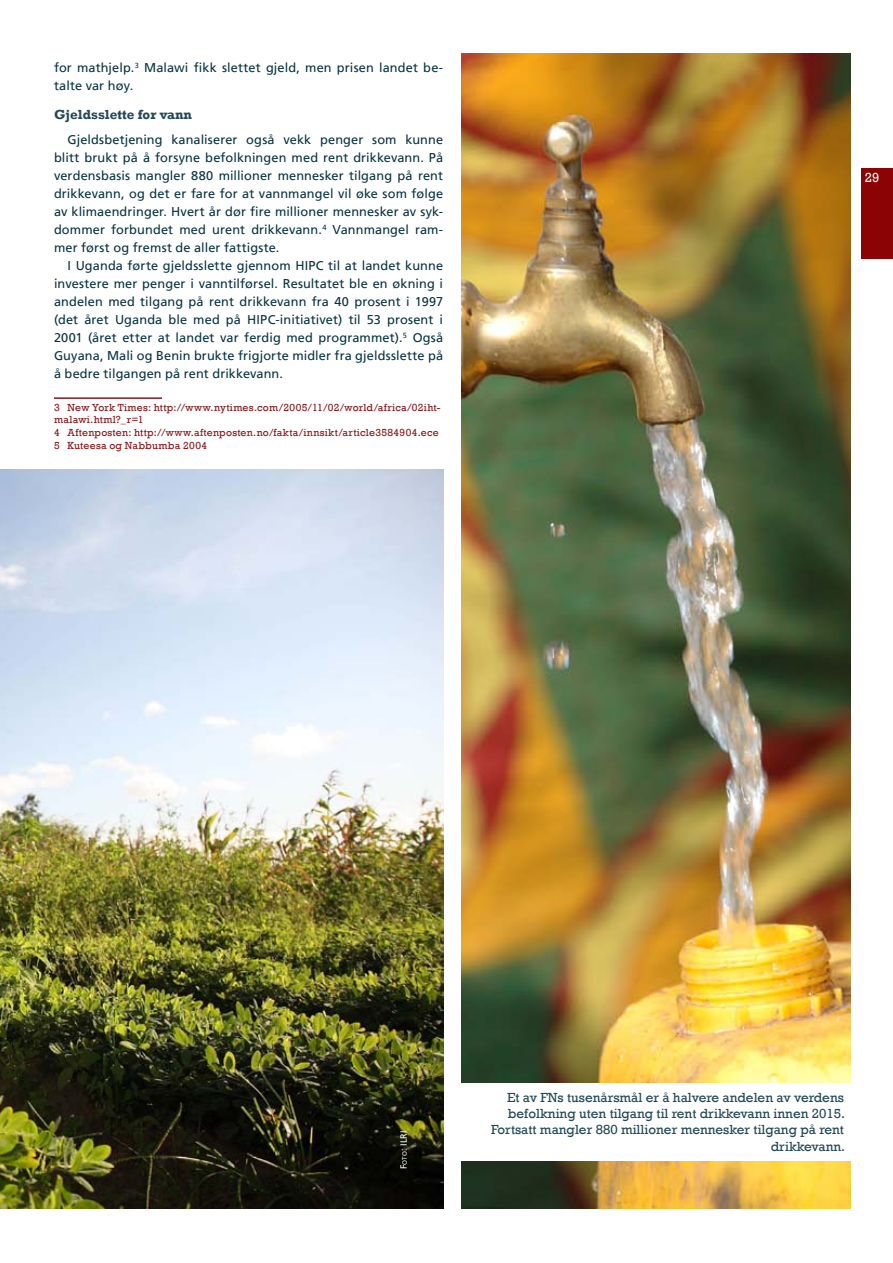
<style>
.page{position:relative;width:893px;height:1263px;background:#fff}
.page>*{position:absolute;margin:0;border:0;box-sizing:border-box;transform-origin:0 0}
.t1{font:13.5px/16.2px "Rockwell";color:#224857;text-align:right}
.t2{font:700 13.5px "Rockwell";color:#224857}
.t3{font:13.5px "Rockwell";color:#fff}
.t4{font:12.75px/18px "Frutiger LT";letter-spacing:.01em;color:#063342;text-align:justify}
.t5{font:10.5px/12.6px "Rockwell";letter-spacing:.025em;color:#88171a}
.t6{font:9px "Frutiger LT";color:#fff}
.s1{font-size:6.3px}
</style>
<div class="page">
<div style="left:861px;top:168px;width:32px;height:91px;background:#8b0304"></div>
<img style="left:0;top:469px;width:443px;height:740px">
<img style="left:461px;top:54px;width:389px;height:1155px">
<div style="left:459px;top:1083px;width:402px;height:77px;background:#fff"></div>
<hr style="left:54px;top:397px;width:108px;height:2px;background:#88171a">
<p class="t4" style="left:54px;top:59px;width:391px">for mathjelp.<sup>3</sup> Malawi fikk slettet gjeld, men prisen landet be&shy;talte var høy.</p>
<p class="t2" style="left:54px;top:106px;width:140px">Gjeldsslette for vann</p>
<p class="t4" style="left:54px;top:131px;width:391px;text-indent:14px">Gjeldsbetjening kanaliserer også vekk penger som kunne blitt brukt på å forsyne befolkningen med rent drikkevann. På verdensbasis mangler 880 millioner mennesker tilgang på rent drikkevann, og det er fare for at vannmangel vil øke som følge av klimaendringer. Hvert år dør fire millioner mennesker av syk&shy;dommer forbundet med urent drikkevann.<sup>4</sup> Vannmangel ram&shy;mer først og fremst de aller fattigste.</p>
<p class="t4" style="left:54px;top:257px;width:391px;text-indent:14px">I Uganda førte gjeldsslette gjennom HIPC til at landet kunne investere mer penger i vanntilførsel. Resultatet ble en økning i andelen med tilgang på rent drikkevann fra 40 prosent i 1997 (det året Uganda ble med på HIPC-initiativet) til 53 prosent i 2001 (året etter at landet var ferdig med programmet).<sup>5</sup> Også Guyana, Mali og Benin brukte frigjorte midler fra gjeldsslette på å bedre tilgangen på rent drikkevann.</p>
<p class="t5" style="left:54px;top:401px;width:388px">3 New York Times: http://www.nytimes.com/2005/11/02/world/africa/02iht&shy;malawi.html?_r=1<br>4 Aftenposten: http://www.aftenposten.no/fakta/innsikt/article3584904.ece 5 Kuteesa og Nabbumba 2004</p>
<p class="t3" style="left:865px;top:169px;width:16px">29</p>
<p class="t6" style="left:398px;top:1169px;width:39px;rotate:-90deg">F<span class="s1">oto</span>: ILRI</p>
<p class="t1" style="left:491px;top:1090px;width:355px">Et av FNs tusenårsmål er å halvere andelen av verdens befolkning uten tilgang til rent drikkevann innen 2015.<br>Fortsatt mangler 880 millioner mennesker tilgang på rent drikkevann.</p>
</div>
